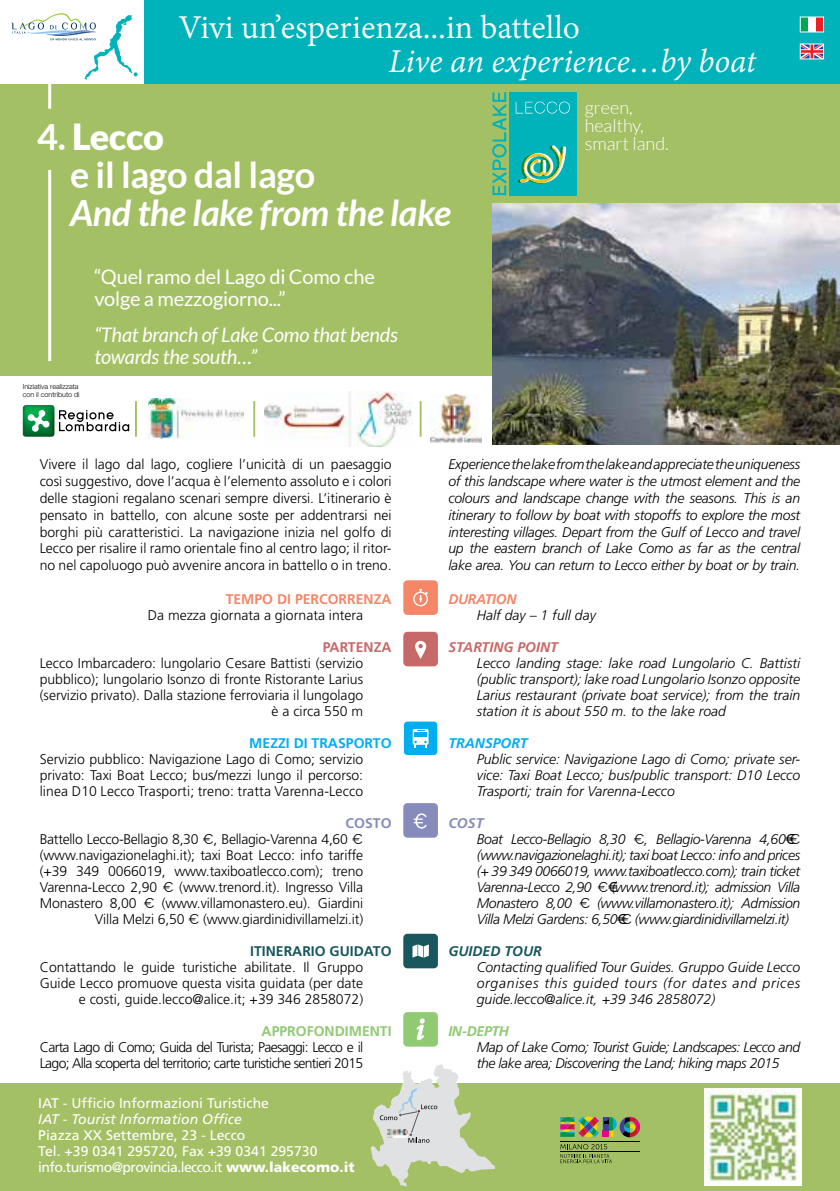
<style>
.page{position:relative;width:840px;height:1191px;background:#fff}
.page>*{position:absolute;margin:0;border:0;box-sizing:border-box;transform-origin:0 0}
.t1{font:36px "Adobe Devanagari";color:#fff}
.t2{font:italic 36px "Adobe Devanagari";letter-spacing:-.005em;color:#fff}
.t3{font:700 36px/38px "Lato";letter-spacing:-.01em;color:#fff}
.t4{font:italic 700 36px "Lato";letter-spacing:-.01em;color:#fff}
.t5{font:italic 20px/22px "Lato";letter-spacing:-.01em;color:#fff}
.t6{font:20px/22px "Lato";letter-spacing:-.01em;color:#fff}
.t7{font:300 18px/18px "Lato";color:#fff}
.t8{font:italic 300 14px/16px "Frutiger";letter-spacing:-.025em;color:#000;text-align:justify}
.t9{font:300 14px/16px "Frutiger";color:#000;text-align:justify}
.t10{font:14px/16px "Frutiger";color:#fff}
.t11{font:300 14px/16px "Frutiger";letter-spacing:-.05em;color:#000}
.t12{font:300 14px "Frutiger";letter-spacing:-.02em;color:#000}
.t13{font:italic 14px "Frutiger";color:#fff}
.t14{font:700 14px "Frutiger";color:#f58668}
.t15{font:700 14px "Frutiger";color:#17575d}
.t16{font:700 14px "Frutiger";color:#00aeef}
.t17{font:italic 300 14px "Frutiger";color:#000}
.t18{font:700 14px "Frutiger";color:#90ca73}
.t19{font:italic 700 14px "Frutiger";color:#c76968}
.t20{font:italic 700 14px "Frutiger";color:#17575d}
.t21{font:italic 700 14px "Frutiger";color:#00aeef}
.t22{font:700 14px "Frutiger";color:#c76968}
.t23{font:italic 700 14px "Frutiger";letter-spacing:-.025em;color:#f58668}
.t24{font:italic 700 14px "Frutiger";letter-spacing:-.025em;color:#90ca73}
.t25{font:700 14px "Frutiger";color:#878bbc}
.t26{font:300 7.2px/7.6px "Helvetica Neue";color:#000}
.s1{font-weight:900}
.s2{font-family:"Raleway";font-weight:400}
.s3{font-weight:700;color:#878bbc}
.s4{font-family:"Raleway";font-weight:400;font-style:normal}
</style>
<div class="page">
<div style="left:144px;top:0;width:695px;height:84px;background:#00b3ba"></div>
<div style="left:0;top:84px;width:839px;height:291px;background:#a4c064"></div>
<hr style="left:48px;top:170px;width:3px;height:191px;background:#fff">
<hr style="left:48px;top:84px;width:3px;height:25px;background:#fff">
<img style="left:492px;top:203px;width:347px;height:241px">
<div style="left:403px;top:580px;width:34px;height:35px;background:#f58668;border-radius:4px"></div>
<svg style="left:413px;top:589px;width:15px;height:17px"></svg>
<div style="left:403px;top:803px;width:34px;height:34px;background:#878bbc;border-radius:4px"></div>
<svg style="left:413px;top:813px;width:13px;height:15px"></svg>
<div style="left:403px;top:721px;width:34px;height:34px;background:#00aeef;border-radius:4px"></div>
<div style="left:402px;top:720px;width:36px;height:36px;border:1px solid #fff;border-radius:4px"></div>
<svg style="left:412px;top:729px;width:16px;height:16px"></svg>
<svg style="left:414px;top:730px;width:12px;height:17px"></svg>
<div style="left:403px;top:933px;width:34px;height:35px;background:#17575d;border-radius:4px"></div>
<svg style="left:412px;top:944px;width:16px;height:13px"></svg>
<div style="left:403px;top:1012px;width:34px;height:34px;background:#90ca73;border-radius:4px"></div>
<svg style="left:416px;top:1018px;width:8px;height:22px"></svg>
<div style="left:403px;top:632px;width:34px;height:34px;background:#c76968;border-radius:4px"></div>
<svg style="left:415px;top:641px;width:11px;height:18px"></svg>
<div style="left:508px;top:92px;width:68px;height:103px;background:#00b3ba"></div>
<svg style="left:517px;top:145px;width:49px;height:38px"></svg>
<svg style="left:492px;top:92px;width:14px;height:103px"></svg>
<svg style="left:515px;top:102px;width:54px;height:12px"></svg>
<hr style="left:135px;top:401px;width:2px;height:36px;background:#a6c064">
<hr style="left:253px;top:401px;width:2px;height:36px;background:#a6c064">
<hr style="left:419px;top:401px;width:2px;height:36px;background:#a6c064">
<img style="left:430px;top:395px;width:51px;height:48px">
<img style="left:265px;top:391px;width:147px;height:55px">
<img style="left:148px;top:399px;width:95px;height:40px">
<div style="left:0;top:1083px;width:839px;height:108px;background:#a4c064"></div>
<img style="left:704px;top:1088px;width:96px;height:97px">
<svg style="left:370px;top:1064px;width:124px;height:122px"></svg>
<img style="left:387px;top:1129px;width:20px;height:8px">
<svg style="left:560px;top:1116px;width:79px;height:21px"></svg>
<svg style="left:560px;top:1144px;width:51px;height:19px"></svg>
<hr style="left:560px;top:1141px;width:79px;height:1px;background:#000">
<hr style="left:560px;top:1151px;width:79px;height:1px;background:#000">
<svg style="left:23px;top:405px;width:106px;height:32px"></svg>
<div style="left:799px;top:17px;width:8px;height:15px;background:#00a651"></div>
<div style="left:807px;top:17px;width:8px;height:15px;background:#fff"></div>
<div style="left:815px;top:17px;width:8px;height:15px;background:#ed1d24"></div>
<div style="left:799px;top:17px;width:24px;height:15px;border:1px solid #fff"></div>
<svg style="left:801px;top:46px;width:20px;height:11px"></svg>
<div style="left:799px;top:44px;width:24px;height:15px;border:1px solid #fff"></div>
<svg style="left:11px;top:13px;width:126px;height:67px"></svg>
<h1 class="t1" style="left:178px;top:7px;width:403px">Vivi un’esperienza...in battello</h1>
<h1 class="t2" style="left:388px;top:41px;width:369px">Live an experience…by boat</h1>
<p class="t7" style="left:584px;top:99px;width:85px">green, healthy, smart land.</p>
<h1 class="t3" style="left:70px;top:117px;width:246px;text-indent:-33px">4. <span class="s1">Lecco<br></span>e il lago dal lago</h1>
<h1 class="t4" style="left:70px;top:192px;width:382px">And the lake from the lake</h1>
<h2 class="t6" style="left:94px;top:266px;width:282px">“Quel ramo del Lago di Como che volge a mezzogiorno...”</h2>
<h2 class="t5" style="left:94px;top:324px;width:305px">“That branch of Lake Como that bends towards the south…”</h2>
<p class="t26" style="left:23px;top:383px;width:58px">Iniziativa realizzata con il contributo di</p>
<p class="t9" style="left:40px;top:456px;width:353px;line-height:16.8px">Vivere il lago dal lago, cogliere l’unicità di un paesaggio così suggestivo, dove l’acqua è l’elemento assoluto e i colori delle stagioni regalano scenari sempre diversi. L’itinerario è pensato in battello, con alcune soste per addentrarsi nei borghi più caratteristici. La navigazione inizia nel golfo di Lecco per risalire il ramo orientale fino al centro lago; il ritor&shy;no nel capoluogo può avvenire ancora in battello o in treno.</p>
<p class="t8" style="left:448px;top:456px;width:353px;line-height:16.8px">Experience the lake from the lake and appreciate the uniqueness of this landscape where water is the utmost element and the colours and landscape change with the seasons. This is an itinerary to follow by boat with stopoffs to explore the most interesting villages. Depart from the Gulf of Lecco and travel up the eastern branch of Lake Como as far as the central lake area. You can return to Lecco either by boat or by train.</p>
<p class="t14" style="left:225px;top:591px;width:167px">TEMPO DI PERCORRENZA</p>
<p class="t9" style="left:148px;top:607px;width:217px">Da mezza giornata a giornata intera</p>
<p class="t22" style="left:322px;top:639px;width:70px">PARTENZA</p>
<p class="t9" style="left:40px;top:655px;width:325px;text-align:right">Lecco Imbarcadero: lungolario Cesare Battisti (servizio pubblico); lungolario Isonzo di fronte Ristorante Larius (servizio privato). Dalla stazione ferroviaria il lungolago è a circa 550 m</p>
<p class="t16" style="left:249px;top:735px;width:144px">MEZZI DI TRASPORTO</p>
<p class="t9" style="left:40px;top:751px;width:325px">Servizio pubblico: Navigazione Lago di Como; servizio privato: Taxi Boat Lecco; bus/mezzi lungo il percorso: linea D10 Lecco Trasporti; treno: tratta Varenna-Lecco</p>
<p class="t25" style="left:345px;top:815px;width:47px">COSTO</p>
<p class="t12" style="left:40px;top:831px;width:325px">Battello Lecco-Bellagio 8,30 <span class="s2">€</span>, Bellagio-Varenna 4,60 <span class="s2">€</span></p>
<p class="t9" style="left:40px;top:847px;width:325px">(www.navigazionelaghi.it); taxi Boat Lecco: info tariffe</p>
<p class="t9" style="left:40px;top:863px;width:325px">(+39 349 0066019, www.taxiboatlecco.com); treno</p>
<p class="t9" style="left:40px;top:879px;width:325px">Varenna-Lecco 2,90 <span class="s2">€</span> (www.trenord.it). Ingresso Villa</p>
<p class="t9" style="left:40px;top:895px;width:325px">Monastero 8,00 <span class="s2">€</span> (www.villamonastero.eu). Giardini</p>
<p class="t9" style="left:95px;top:911px;width:270px">Villa Melzi 6,50 <span class="s2">€</span> (www.giardinidivillamelzi.it)</p>
<p class="t15" style="left:250px;top:943px;width:143px">ITINERARIO GUIDATO</p>
<p class="t9" style="left:40px;top:959px;width:325px;text-align:right">Contattando le guide turistiche abilitate. Il Gruppo<br>Guide Lecco promuove questa visita guidata (per date e costi, guide.lecco@alice.it; +39 346 2858072)</p>
<p class="t18" style="left:261px;top:1023px;width:131px">APPROFONDIMENTI</p>
<p class="t11" style="left:40px;top:1039px;width:325px">Carta Lago di Como; Guida del Turista; Paesaggi: Lecco e il<br>Lago; Alla scoperta del territorio; carte turistiche sentieri 2015</p>
<p class="t10" style="left:38px;top:1094px;width:232px">IAT - Ufficio Informazioni Turistiche</p>
<p class="t13" style="left:38px;top:1110px;width:205px">IAT - Tourist Information Office</p>
<p class="t10" style="left:38px;top:1126px;width:317px">Piazza XX Settembre, 23 - Lecco<br>Tel. +39 0341 295720, Fax +39 0341 295730 info.turismo@provincia.lecco.it <span class="s1">www.lakecomo.it</span></p>
<p class="t23" style="left:448px;top:591px;width:70px">DURATION</p>
<p class="t17" style="left:476px;top:607px;width:121px">Half day – 1 full day</p>
<p class="t19" style="left:448px;top:639px;width:111px">STARTING POINT</p>
<p class="t8" style="left:476px;top:655px;width:325px">Lecco landing stage: lake road Lungolario C. Battisti (public transport); lake road Lungolario Isonzo opposite Larius restaurant (private boat service); from the train station it is about 550 m. to the lake road</p>
<p class="t21" style="left:448px;top:735px;width:81px">TRANSPORT</p>
<p class="t8" style="left:476px;top:751px;width:325px">Public service: Navigazione Lago di Como; private ser&shy;vice: Taxi Boat Lecco; bus/public transport: D10 Lecco Trasporti; train for Varenna-Lecco</p>
<p class="t8" style="left:476px;top:815px;width:325px;text-align:left;text-indent:-28px"><span class="s3">COST<br></span>Boat Lecco-Bellagio 8,30 <span class="s4">€</span>, Bellagio-Varenna 4,60€<span class="s4">€ </span>(www.navigazionelaghi.it); taxi boat Lecco: info and prices (+ 39 349 0066019, www.taxiboatlecco.com); train ticket Varenna-Lecco 2,90 <span class="s4">€</span>€(www.trenord.it); admission Villa Monastero 8,00 <span class="s4">€</span> (www.villamonastero.it); Admission Villa Melzi Gardens: 6,50€<span class="s4">€</span> (www.giardinidivillamelzi.it)</p>
<p class="t20" style="left:448px;top:943px;width:95px">GUIDED TOUR</p>
<p class="t8" style="left:476px;top:959px;width:325px">Contacting qualified Tour Guides. Gruppo Guide Lecco organises this guided tours (for dates and prices guide.lecco@alice.it, +39 346 2858072)</p>
<p class="t24" style="left:448px;top:1023px;width:62px">IN-DEPTH</p>
<p class="t8" style="left:476px;top:1039px;width:325px">Map of Lake Como; Tourist Guide; Landscapes: Lecco and the lake area; Discovering the Land; hiking maps 2015</p>
</div>
